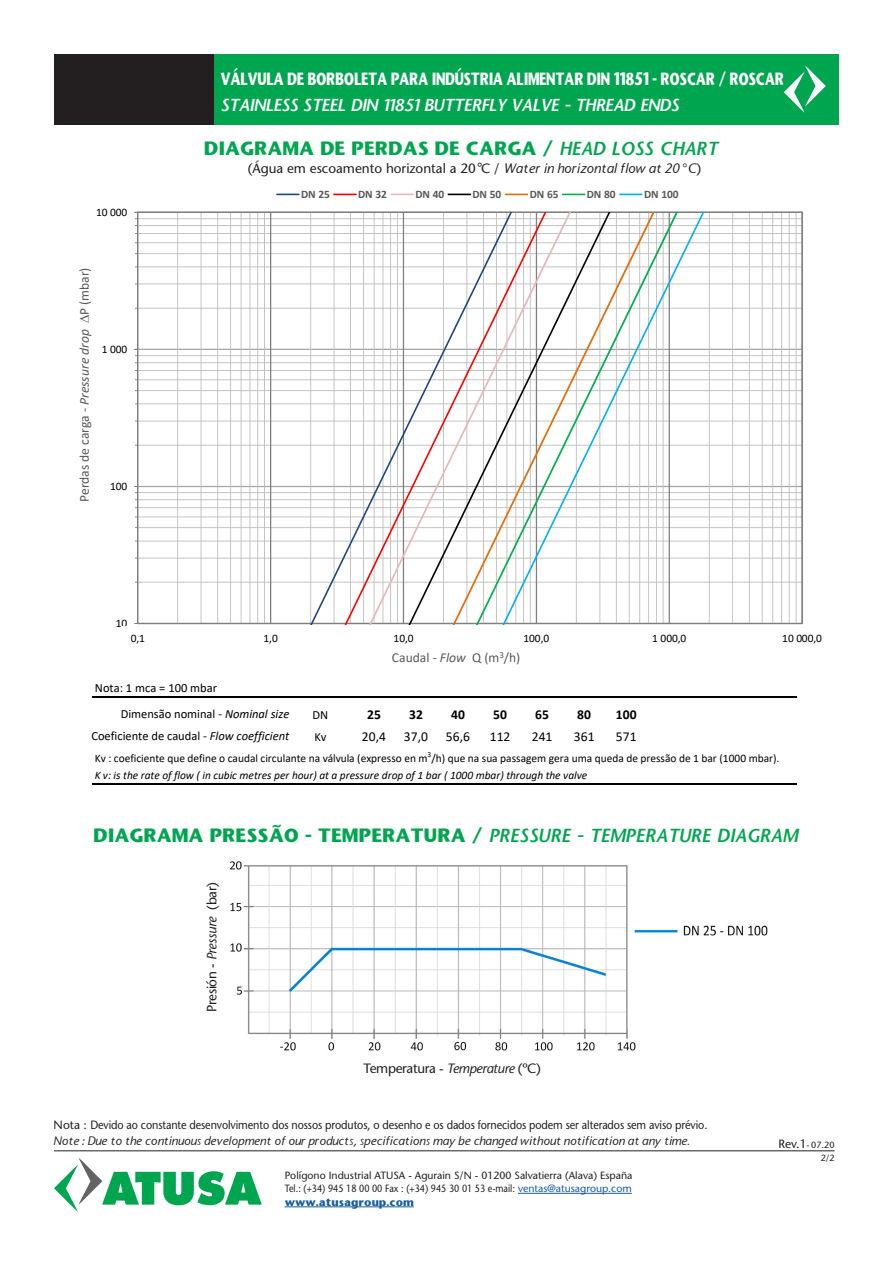
<style>
.page{position:relative;width:893px;height:1263px;background:#fff}
.page>*{position:absolute;margin:0;border:0;box-sizing:border-box;transform-origin:0 0}
.t1{font:700 18px "Stone Sans";color:#00a54f}
.t2{font:700 16.5px "Stone Sans";letter-spacing:-.025em;color:#fff;scale:.75 1}
.t3{font:italic 16.5px "Stone Sans Semi Boold";letter-spacing:-.025em;color:#fff}
.t4{font:13.65px "Calibri";letter-spacing:-.005em;color:#595959}
.t5{font:13.65px "Calibri";color:#000}
.t6{font:700 13.65px "Calibri";color:#000}
.t7{font:500 13.5px "Stone Sans Std";color:#231f20}
.t8{font:500 13.5px "Stone Sans Std";letter-spacing:-.025em;color:#231f20}
.t9{font:12.45px/26.2px "Calibri";color:#000}
.FT-ATUSA-Nota-Superior{font:500 12px "Stone Sans Std";letter-spacing:-.01em;color:#231f20}
.FT-ATUSA-Nota-Inferior-Italico{font:italic 500 12px "Stone Sans";color:#231f20}
.t10{font:11.4px "Calibri";color:#000}
.t11{font:italic 11.4px "Calibri";letter-spacing:-.005em;color:#000}
.t12{font:700 11.4px "Calibri";letter-spacing:-.01em;color:#595959}
.t13{font:500 10.5px "Stone Sans Std";color:#231f20;scale:.86 1}
.t14{font:500 10.5px "Stone Sans Std";color:#231f20}
.t15{font:700 10.5px "Stone Sans";color:#175d9e}
.t16{font:500 9px "Stone Sans Std";color:#231f20}
.t17{font:7.65px "Calibri";color:#000}
.s1{font-family:"Stone Sans Semi Boold";font-weight:400;font-style:italic}
.s2{font-family:"Stone Sans";font-style:italic}
.s3{font-style:italic}
.s4{font-size:12px}
.s5{color:#175d9e}
</style>
<div class="page">
<hr style="left:54px;top:1150px;width:780px;height:1px;background:#231f20">
<svg style="left:54px;top:1158px;width:208px;height:54px"></svg>
<hr style="left:518px;top:1193px;width:114px;height:1px;background:#175d9e">
<hr style="left:285px;top:1206px;width:129px;height:1px;background:#175d9e">
<div style="left:54px;top:54px;width:227px;height:70px;background:#231f20"></div>
<div style="left:214px;top:54px;width:625px;height:70px;background:#00a54f"></div>
<svg style="left:784px;top:65px;width:42px;height:48px"></svg>
<hr style="left:93px;top:697px;width:704px;height:1px;background:#000">
<hr style="left:93px;top:783px;width:704px;height:2px;background:#000">
<svg style="left:763px;top:212px;width:40px;height:412px"></svg>
<hr style="left:137px;top:212px;width:1px;height:412px;background:#7f7f7f">
<svg style="left:138px;top:212px;width:39px;height:412px"></svg>
<svg style="left:177px;top:212px;width:586px;height:412px"></svg>
<svg style="left:276px;top:194px;width:24px;height:1px"></svg>
<svg style="left:333px;top:194px;width:24px;height:1px"></svg>
<svg style="left:390px;top:194px;width:24px;height:1px"></svg>
<svg style="left:448px;top:194px;width:23px;height:1px"></svg>
<svg style="left:505px;top:194px;width:23px;height:1px"></svg>
<svg style="left:562px;top:194px;width:23px;height:1px"></svg>
<svg style="left:619px;top:194px;width:23px;height:1px"></svg>
<img style="left:230px;top:861px;width:538px;height:190px">
<p class="t2" style="left:220px;top:68px;width:753px">VÁLVULA DE BORBOLETA PARA INDÚSTRIA ALIMENTAR DIN 11851 - ROSCAR / ROSCAR</p>
<p class="t3" style="left:220px;top:94px;width:460px">STAINLESS STEEL DIN 11851 BUTTERFLY VALVE - THREAD ENDS</p>
<p class="t1" style="left:204px;top:136px;width:516px">DIAGRAMA DE PERDAS DE CARGA / <span class="s1">HEAD LOSS CHART</span></p>
<p class="t7" style="left:248px;top:160px;width:455px">(Água em escoamento horizontal a 20<span class="s2">°</span>C / <span class="s2">Water in horizontal flow at 20</span> °<span class="s2">C</span>)</p>
<p class="t10" style="left:96px;top:204px;width:33px">10 000</p>
<p class="t4" style="left:75px;top:502px;width:236px;rotate:-90deg">Perdas de carga ‐ <span class="s3">Pressure drop</span> P (mbar)</p>
<p class="t10" style="left:102px;top:341px;width:27px">1 000</p>
<p class="t10" style="left:110px;top:478px;width:19px">100</p>
<p class="t10" style="left:116px;top:615px;width:13px">10</p>
<p class="t12" style="left:301px;top:186px;width:30px">DN 25</p>
<p class="t12" style="left:358px;top:186px;width:30px">DN 32</p>
<p class="t12" style="left:415px;top:186px;width:30px">DN 40</p>
<p class="t12" style="left:473px;top:186px;width:30px">DN 50</p>
<p class="t12" style="left:530px;top:186px;width:30px">DN 65</p>
<p class="t12" style="left:587px;top:186px;width:30px">DN 80</p>
<p class="t12" style="left:644px;top:186px;width:36px">DN 100</p>
<p class="t10" style="left:131px;top:630px;width:16px">0,1</p>
<p class="t10" style="left:263px;top:630px;width:16px">1,0</p>
<p class="t10" style="left:394px;top:630px;width:22px">10,0</p>
<p class="t10" style="left:523px;top:630px;width:27px">100,0</p>
<p class="t10" style="left:652px;top:630px;width:36px">1 000,0</p>
<p class="t10" style="left:782px;top:630px;width:41px">10 000,0</p>
<p class="t9" style="left:121px;top:674px;width:170px;text-indent:-26px">Nota: 1 mca = 100 mbar<br>Dimensão nominal ‐ <span class="s3">Nominal size</span></p>
<p class="t4" style="left:392px;top:648px;width:130px">Caudal ‐ <span class="s3">Flow</span> Q (m<sup>3</sup>/h)</p>
<p class="t9" style="left:313px;top:701px;width:17px">DN</p>
<p class="t6" style="left:367px;top:705px;width:15px">25</p>
<p class="t6" style="left:409px;top:705px;width:15px">32</p>
<p class="t6" style="left:451px;top:705px;width:15px">40</p>
<p class="t6" style="left:493px;top:705px;width:15px">50</p>
<p class="t6" style="left:535px;top:705px;width:15px">65</p>
<p class="t6" style="left:577px;top:705px;width:15px">80</p>
<p class="t6" style="left:616px;top:705px;width:22px">100</p>
<p class="t9" style="left:91px;top:722px;width:200px">Coeficiente de caudal ‐ <span class="s3">Flow coefficient</span></p>
<p class="t9" style="left:314px;top:723px;width:14px">Kv</p>
<p class="t5" style="left:362px;top:727px;width:26px">20,4</p>
<p class="t5" style="left:404px;top:727px;width:26px">37,0</p>
<p class="t5" style="left:446px;top:727px;width:26px">56,6</p>
<p class="t5" style="left:490px;top:727px;width:22px">112</p>
<p class="t5" style="left:532px;top:727px;width:22px">241</p>
<p class="t5" style="left:574px;top:727px;width:22px">361</p>
<p class="t5" style="left:616px;top:727px;width:22px">571</p>
<p class="t10" style="left:95px;top:750px;width:686px">Kv : coeficiente que define o caudal circulante na válvula (expresso en m /h) que na sua passagem gera uma queda de pressão de 1 bar (1000 mbar).</p>
<p class="t17" style="left:428px;top:749px;width:5px">3</p>
<p class="t11" style="left:95px;top:767px;width:494px">K v: is the rate of flow ( in cubic metres per hour) at a pressure drop of 1 bar ( 1000 mbar) through the valve</p>
<p class="t1" style="left:93px;top:823px;width:706px">DIAGRAMA PRESSÃO - TEMPERATURA / <span class="s1">PRESSURE - TEMPERATURE DIAGRAM</span></p>
<p class="t8" style="left:204px;top:1012px;width:131px;rotate:-90deg">Presión - <span class="s3">Pressure</span> (bar)</p>
<p class="t8" style="left:364px;top:1061px;width:179px">Temperatura - <span class="s3">Temperature</span> (ºC)</p>
<p class="FT-ATUSA-Nota-Superior" style="left:54px;top:1117px;width:655px">Nota : Devido ao constante desenvolvimento dos nossos produtos, o desenho e os dados fornecidos podem ser alterados sem aviso prévio.</p>
<p class="FT-ATUSA-Nota-Inferior-Italico" style="left:54px;top:1133px;width:637px">Note : Due to the continuous development of our products, specifications may be changed without notification at any time.</p>
<p class="t16" style="left:778px;top:1140px;width:58px"><span class="s4">Rev.1</span>- 07.20</p>
<p class="t16" style="left:821px;top:1153px;width:15px">2/2</p>
<p class="t14" style="left:285px;top:1169px;width:349px">Polígono Industrial ATUSA - Agurain S/N - 01200 Salvatierra (Alava) España</p>
<p class="t13" style="left:285px;top:1182px;width:405px">Tel.: (+34) 945 18 00 00 Fax : (+34) 945 30 01 53 e-mail: <span class="s5">ventas@atusagroup.com</span></p>
<p class="t15" style="left:285px;top:1195px;width:131px">www.atusagroup.com</p>
</div>
